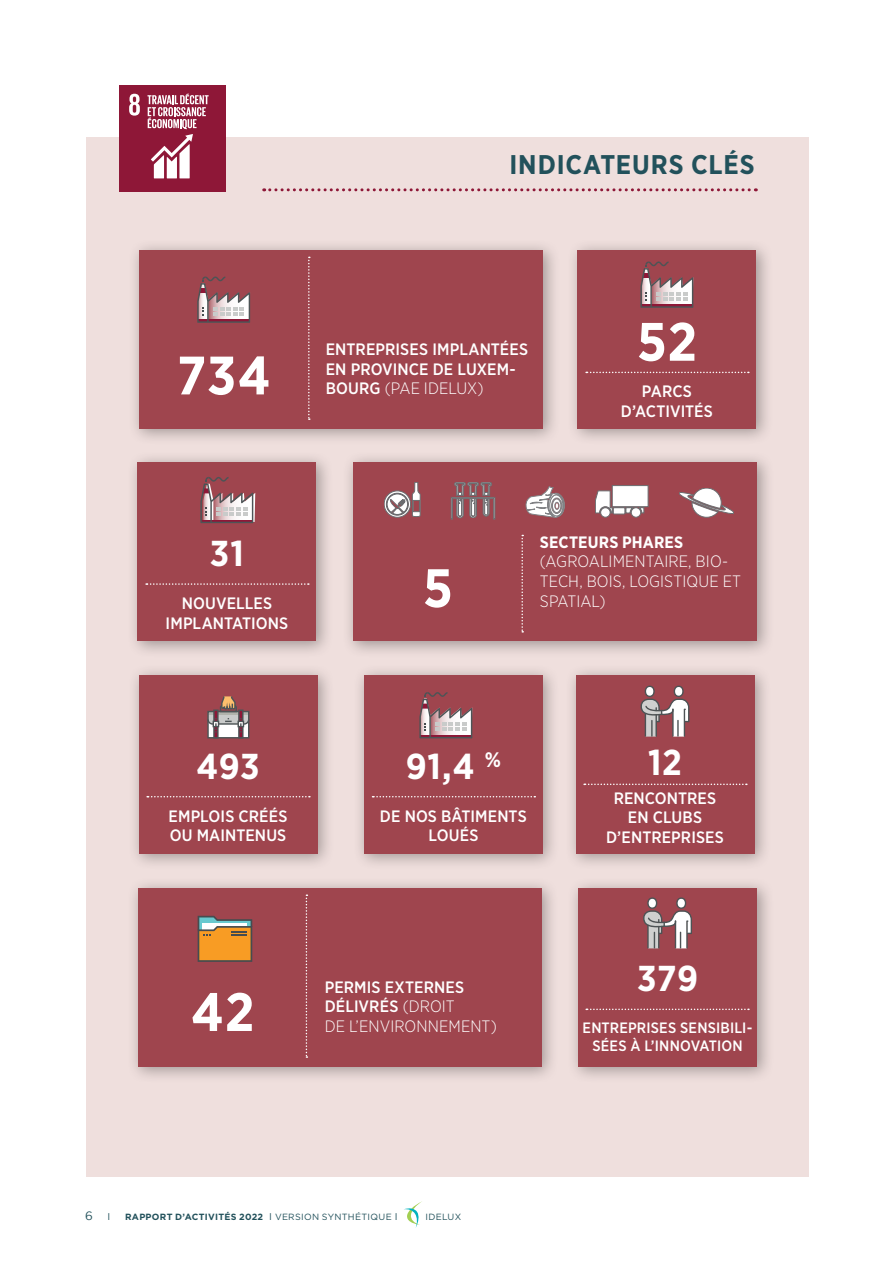
<style>
.page{position:relative;width:893px;height:1263px;background:#fff}
.page>*{position:absolute;margin:0;border:0;box-sizing:border-box;transform-origin:0 0}
.t1{font:700 54px "Gotham Narrow";letter-spacing:.02em;color:#fff}
.t2{font:700 36px "Gotham Narrow";letter-spacing:.02em;color:#fff}
.t3{font:700 27px "Gotham Narrow";letter-spacing:.03em;color:#22515b}
.t4{font:500 16.5px/19.8px "Gotham Narrow";letter-spacing:.005em;color:#fff;text-align:center}
.t5{font:300 16.5px/19.8px "Gotham Narrow";color:#fff}
.t6{font:500 15px/18px "Gotham Narrow";letter-spacing:.01em;color:#fff;text-align:center}
.t7{font:12px "Gotham";color:#22515b}
.t8{font:9.75px "Gotham";color:#22515b}
.t9{font:700 9px "Gotham";letter-spacing:.03em;color:#22515b}
.t10{font:9px "Gotham";letter-spacing:.025em;color:#22515b}
.s1{font-weight:500}
.s2{font-weight:700}
.s3{font-weight:400;font-size:9.75px}
.s4{font-weight:400}
</style>
<div class="page">
<div style="left:86px;top:138px;width:723px;height:1039px;background:#efdfdd"></div>
<svg style="left:404px;top:1201px;width:18px;height:27px"></svg>
<div style="left:566px;top:238px;width:208px;height:207px;background:#231f20;opacity:.39"></div>
<div style="left:578px;top:250px;width:178px;height:178px;background:#9f454e"></div>
<svg style="left:586px;top:372px;width:163px;height:1px"></svg>
<div style="left:127px;top:238px;width:433px;height:207px;background:#231f20;opacity:.39"></div>
<div style="left:139px;top:250px;width:404px;height:178px;background:#9f454e"></div>
<svg style="left:308px;top:257px;width:2px;height:163px"></svg>
<div style="left:127px;top:664px;width:208px;height:206px;background:#231f20;opacity:.39"></div>
<div style="left:139px;top:675px;width:178px;height:179px;background:#9f454e"></div>
<svg style="left:147px;top:796px;width:163px;height:1px"></svg>
<div style="left:564px;top:664px;width:208px;height:206px;background:#231f20;opacity:.39"></div>
<div style="left:576px;top:675px;width:178px;height:179px;background:#9f454e"></div>
<svg style="left:584px;top:783px;width:163px;height:2px"></svg>
<div style="left:353px;top:664px;width:207px;height:206px;background:#231f20;opacity:.39"></div>
<div style="left:364px;top:675px;width:179px;height:179px;background:#9f454e"></div>
<svg style="left:372px;top:796px;width:163px;height:1px"></svg>
<svg style="left:419px;top:692px;width:53px;height:46px"></svg>
<div style="left:342px;top:451px;width:432px;height:207px;background:#231f20;opacity:.39"></div>
<div style="left:353px;top:462px;width:404px;height:179px;background:#9f454e"></div>
<svg style="left:521px;top:535px;width:2px;height:97px"></svg>
<div style="left:126px;top:451px;width:208px;height:207px;background:#231f20;opacity:.39"></div>
<div style="left:138px;top:462px;width:178px;height:179px;background:#9f454e"></div>
<svg style="left:146px;top:583px;width:163px;height:2px"></svg>
<div style="left:567px;top:876px;width:207px;height:208px;background:#231f20;opacity:.39"></div>
<div style="left:578px;top:888px;width:179px;height:178px;background:#9f454e"></div>
<svg style="left:586px;top:1008px;width:163px;height:2px"></svg>
<div style="left:126px;top:876px;width:433px;height:208px;background:#231f20;opacity:.39"></div>
<div style="left:138px;top:888px;width:404px;height:178px;background:#9f454e"></div>
<svg style="left:306px;top:894px;width:1px;height:164px"></svg>
<div style="left:119px;top:85px;width:107px;height:106px;background:#8e1737"></div>
<svg style="left:129px;top:94px;width:11px;height:22px"></svg>
<svg style="left:147px;top:94px;width:62px;height:84px"></svg>
<svg style="left:264px;top:188px;width:492px;height:3px"></svg>
<svg style="left:197px;top:276px;width:53px;height:47px"></svg>
<svg style="left:640px;top:261px;width:53px;height:47px"></svg>
<svg style="left:200px;top:477px;width:55px;height:46px"></svg>
<div style="left:208px;top:719px;width:41px;height:19px;background:#fff"></div>
<div style="left:207px;top:711px;width:42px;height:27px;border:1px solid #4d5456"></div>
<div style="left:213px;top:709px;width:6px;height:29px;border:1px solid #4d5456"></div>
<div style="left:238px;top:709px;width:6px;height:29px;border:1px solid #4d5456"></div>
<svg style="left:207px;top:696px;width:43px;height:36px"></svg>
<svg style="left:640px;top:686px;width:49px;height:51px"></svg>
<svg style="left:643px;top:897px;width:49px;height:51px"></svg>
<svg style="left:198px;top:916px;width:54px;height:46px;background:#c7934a"></svg>
<svg style="left:679px;top:488px;width:55px;height:29px"></svg>
<svg style="left:451px;top:482px;width:44px;height:37px"></svg>
<svg style="left:595px;top:486px;width:53px;height:31px;background:#d7c9cb"></svg>
<svg style="left:526px;top:486px;width:38px;height:31px"></svg>
<svg style="left:384px;top:482px;width:36px;height:35px"></svg>
<p class="t3" style="left:509px;top:147px;width:247px">INDICATEURS CLÉS</p>
<p class="t1" style="left:177px;top:341px;width:95px">734</p>
<p class="t4" style="left:326px;top:339px;width:204px;text-align:left">ENTREPRISES IMPLANTÉES<br>EN PROVINCE DE LUXEM-</p>
<p class="t5" style="left:326px;top:378px;width:159px"><span class="s1">BOURG</span> (PAE IDELUX)</p>
<p class="t1" style="left:637px;top:307px;width:61px">52</p>
<p class="t4" style="left:621px;top:381px;width:94px">PARCS<br>D’ACTIVITÉS</p>
<p class="t2" style="left:210px;top:530px;width:35px">31</p>
<p class="t4" style="left:166px;top:593px;width:124px">NOUVELLES<br>IMPLANTATIONS</p>
<p class="t1" style="left:423px;top:553px;width:31px">5</p>
<p class="t5" style="left:540px;top:531px;width:203px"><span class="s2">SECTEURS PHARES </span>(AGROALIMENTAIRE, BIO-<br>TECH, BOIS, LOGISTIQUE ET<br>SPATIAL)</p>
<p class="t2" style="left:196px;top:743px;width:65px">493</p>
<p class="t4" style="left:169px;top:806px;width:120px;text-align:left">EMPLOIS CRÉÉS<br>OU MAINTENUS</p>
<p class="t2" style="left:406px;top:743px;width:97px">91,4 <sup>%</sup></p>
<p class="t4" style="left:380px;top:806px;width:148px">DE NOS BÂTIMENTS<br>LOUÉS</p>
<p class="t2" style="left:648px;top:739px;width:35px">12</p>
<p class="t4" style="left:606px;top:788px;width:119px">RENCONTRES<br>EN CLUBS<br>D’ENTREPRISES</p>
<p class="t1" style="left:191px;top:977px;width:65px">42</p>
<p class="t5" style="left:325px;top:976px;width:174px"><span class="s1">PERMIS EXTERNES<br>DÉLIVRÉS</span> (DROIT<br>DE L’ENVIRONNEMENT)</p>
<p class="t2" style="left:637px;top:956px;width:63px">379</p>
<p class="t6" style="left:583px;top:1018px;width:171px">ENTREPRISES SENSIBILI-<br>SÉES À L’INNOVATION</p>
<p class="t7" style="left:85px;top:1209px;width:9px">6</p>
<p class="t8" style="left:107px;top:1211px;width:4px">I</p>
<p class="t9" style="left:125px;top:1212px;width:274px">RAPPORT D’ACTIVITÉS 2022 <span class="s3">I</span> <span class="s4">VERSION SYNTHÉTIQUE</span> <span class="s3">I</span></p>
<p class="t10" style="left:425px;top:1211px;width:37px">IDELUX</p>
</div>
